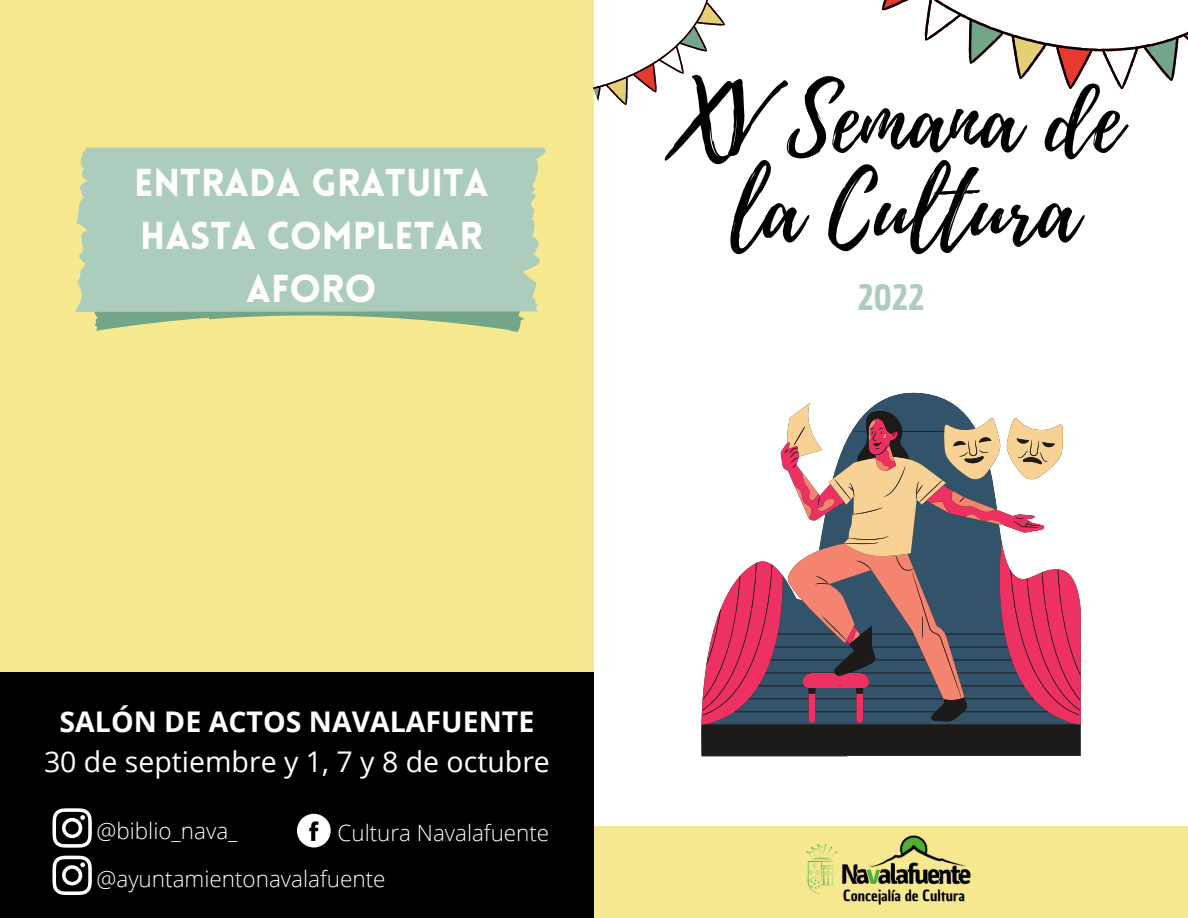
<style>
.page{position:relative;width:1188px;height:918px;background:#fff}
.page>*{position:absolute;margin:0;border:0;box-sizing:border-box;transform-origin:0 0}
.t1{font:91.35px/90px "Playlist Script";color:#000;text-align:center}
.t2{font:900 37.95px/52.8px "Lovelo";color:#fff;text-align:center}
.t3{font:34.5px "Chau Philomene One";color:#accdbc}
.t4{font:28.5px "Open Sans";color:#fff}
.t5{font:700 28.5px "Open Sans";color:#fff}
.t6{font:300 22.5px/47.7px "Open Sans";color:#fff}
.t7{font:300 22.35px "Open Sans";color:#fff}
.t8{font:15px "Chau Philomene One";color:#000}
</style>
<div class="page">
<div style="left:0;top:0;width:594px;height:918px;background:#f6e88e"></div>
<div style="left:594px;top:826px;width:594px;height:92px;background:#f6e88e"></div>
<img style="left:806px;top:835px;width:165px;height:60px">
<svg style="left:882px;top:0;width:306px;height:89px"></svg>
<svg style="left:94px;top:312px;width:431px;height:20px"></svg>
<div style="left:75px;top:148px;width:471px;height:164px;background:#accdbc"></div>
<div style="left:0;top:672px;width:594px;height:246px;background:#000"></div>
<svg style="left:593px;top:0;width:132px;height:105px"></svg>
<svg style="left:701px;top:392px;width:251px;height:364px"></svg>
<svg style="left:786px;top:403px;width:174px;height:6px"></svg>
<svg style="left:702px;top:409px;width:379px;height:347px"></svg>
<svg style="left:52px;top:808px;width:40px;height:40px"></svg>
<svg style="left:297px;top:814px;width:34px;height:34px"></svg>
<svg style="left:52px;top:856px;width:40px;height:39px"></svg>
<h2 class="t2" style="left:134px;top:160px;width:356px">ENTRADA GRATUITA<br>HASTA COMPLETAR<br>AFORO</h2>
<h1 class="t1" style="left:670px;top:78px;width:453px">XV Semana de la Cultura</h1>
<h3 class="t3" style="left:857px;top:275px;width:69px">2022</h3>
<p class="t5" style="left:60px;top:702px;width:476px">SALÓN DE ACTOS NAVALAFUENTE</p>
<p class="t4" style="left:44px;top:741px;width:507px">30 de septiembre y 1, 7 y 8 de octubre</p>
<p class="t6" style="left:97px;top:807px;width:291px">@biblio_nava_ @ayuntamientonavalafuente</p>
<p class="t7" style="left:338px;top:818px;width:213px">Cultura Navalafuente</p>
<p class="t8" style="left:843px;top:885px;width:123px">Concejalía de Cultura</p>
</div>
